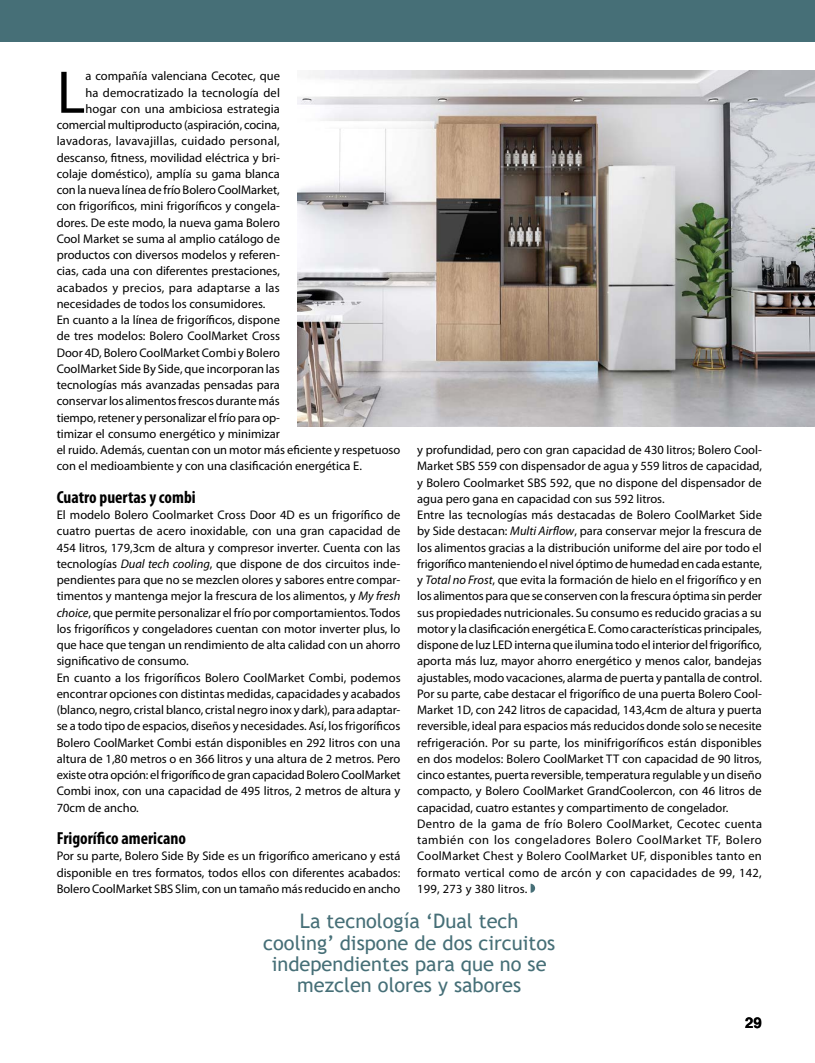
<style>
.page{position:relative;width:815px;height:1063px;background:#fff}
.page>*{position:absolute;margin:0;border:0;box-sizing:border-box;transform-origin:0 0}
.t1{font:60.75px "Myriad Pro";color:#000}
.t2{font:20px/21.2px "Trebuchet MS";color:#466f77;text-align:center}
.t3{font:700 condensed 17.5px "Myriad Pro";color:#000}
.t4{font:700 15px "Helvetica";color:#000}
.t5{font:12.5px/16.2px "Myriad Pro";color:#000}
.t6{font:12.5px "Myriad Pro";letter-spacing:.02em;color:#000}
.s1{font-style:italic}
</style>
<div class="page">
<div style="left:0;top:0;width:815px;height:41px;background:#466f77"></div>
<svg style="left:531px;top:884px;width:4px;height:9px"></svg>
<img style="left:298px;top:71px;width:517px;height:355px">
<h1 class="t1" style="left:57px;top:55px;width:30px">L</h1>
<p class="t5" style="left:85px;top:68px;width:196px">a compañía valenciana Cecotec, que</p>
<p class="t5" style="left:85px;top:84px;width:196px">ha democratizado la tecnología del</p>
<p class="t5" style="left:85px;top:100px;width:196px">hogar con una ambiciosa estrategia</p>
<p class="t5" style="left:57px;top:116px;width:225px">comercial multiproducto (aspiración, cocina,</p>
<p class="t6" style="left:57px;top:133px;width:225px">lavadoras, lavavajillas, cuidado personal,</p>
<p class="t5" style="left:57px;top:149px;width:225px">descanso, fitness, movilidad eléctrica y bri-</p>
<p class="t5" style="left:57px;top:165px;width:225px">colaje doméstico), amplía su gama blanca</p>
<p class="t5" style="left:57px;top:181px;width:225px">con la nueva línea de frío Bolero CoolMarket,</p>
<p class="t5" style="left:57px;top:198px;width:225px">con frigoríficos, mini frigoríficos y congela-</p>
<p class="t5" style="left:57px;top:214px;width:225px">dores. De este modo, la nueva gama Bolero</p>
<p class="t5" style="left:57px;top:230px;width:225px">Cool Market se suma al amplio catálogo de</p>
<p class="t5" style="left:57px;top:246px;width:225px">productos con diversos modelos y referen-</p>
<p class="t5" style="left:57px;top:263px;width:225px">cias, cada una con diferentes prestaciones,</p>
<p class="t6" style="left:57px;top:280px;width:225px">acabados y precios, para adaptarse a las</p>
<p class="t5" style="left:57px;top:295px;width:210px">necesidades de todos los consumidores.</p>
<p class="t5" style="left:57px;top:311px;width:225px">En cuanto a la línea de frigoríficos, dispone</p>
<p class="t5" style="left:57px;top:328px;width:225px">de tres modelos: Bolero CoolMarket Cross</p>
<p class="t5" style="left:57px;top:344px;width:225px">Door 4D, Bolero CoolMarket Combi y Bolero</p>
<p class="t5" style="left:57px;top:360px;width:225px">CoolMarket Side By Side, que incorporan las</p>
<p class="t5" style="left:57px;top:376px;width:225px">tecnologías más avanzadas pensadas para</p>
<p class="t5" style="left:57px;top:393px;width:225px">conservar los alimentos frescos durante más</p>
<p class="t5" style="left:57px;top:409px;width:225px">tiempo, retener y personalizar el frío para op-</p>
<p class="t5" style="left:57px;top:425px;width:225px">timizar el consumo energético y minimizar</p>
<p class="t5" style="left:57px;top:441px;width:345px">el ruido. Además, cuentan con un motor más eficiente y respetuoso</p>
<p class="t5" style="left:57px;top:458px;width:307px">con el medioambiente y con una clasificación energética E.</p>
<h3 class="t3" style="left:57px;top:486px;width:141px">Cuatro puertas y combi</h3>
<p class="t5" style="left:57px;top:506px;width:345px">El modelo Bolero Coolmarket Cross Door 4D es un frigorífico de cuatro puertas de acero inoxidable, con una gran capacidad de 454 litros, 179,3cm de altura y compresor inverter. Cuenta con las tecnologías <span class="s1">Dual tech cooling</span>, que dispone de dos circuitos inde&shy;pendientes para que no se mezclen olores y sabores entre compar&shy;timentos y mantenga mejor la frescura de los alimentos, y <span class="s1">My fresh choice</span>, que permite personalizar el frío por comportamientos. Todos los frigoríficos y congeladores cuentan con motor inverter plus, lo que hace que tengan un rendimiento de alta calidad con un ahorro significativo de consumo.<br>En cuanto a los frigoríficos Bolero CoolMarket Combi, podemos encontrar opciones con distintas medidas, capacidades y acabados (blanco, negro, cristal blanco, cristal negro inox y dark), para adaptar&shy;se a todo tipo de espacios, diseños y necesidades. Así, los frigoríficos Bolero CoolMarket Combi están disponibles en 292 litros con una altura de 1,80 metros o en 366 litros y una altura de 2 metros. Pero existe otra opción: el frigorífico de gran capacidad Bolero CoolMarket Combi inox, con una capacidad de 495 litros, 2 metros de altura y 70cm de ancho.</p>
<h3 class="t3" style="left:57px;top:827px;width:131px">Frigorífico americano</h3>
<p class="t5" style="left:57px;top:848px;width:345px;text-align:justify">Por su parte, Bolero Side By Side es un frigorífico americano y está disponible en tres formatos, todos ellos con diferentes acabados:<br>Bolero CoolMarket SBS Slim, con un tamaño más reducido en ancho</p>
<p class="t5" style="left:417px;top:441px;width:346px">y profundidad, pero con gran capacidad de 430 litros; Bolero Cool-Market SBS 559 con dispensador de agua y 559 litros de capacidad, y Bolero Coolmarket SBS 592, que no dispone del dispensador de agua pero gana en capacidad con sus 592 litros.<br>Entre las tecnologías más destacadas de Bolero CoolMarket Side by Side destacan: <span class="s1">Multi Airflow</span>, para conservar mejor la frescura de los alimentos gracias a la distribución uniforme del aire por todo el frigorífico manteniendo el nivel óptimo de humedad en cada estante, y <span class="s1">Total no Frost</span>, que evita la formación de hielo en el frigorífico y en los alimentos para que se conserven con la frescura óptima sin perder sus propiedades nutricionales. Su consumo es reducido gracias a su motor y la clasificación energética E. Como características principales, dispone de luz LED interna que ilumina todo el interior del frigorífico, aporta más luz, mayor ahorro energético y menos calor, bandejas ajustables, modo vacaciones, alarma de puerta y pantalla de control.<br>Por su parte, cabe destacar el frigorífico de una puerta Bolero Cool-Market 1D, con 242 litros de capacidad, 143,4cm de altura y puerta reversible, ideal para espacios más reducidos donde solo se necesite refrigeración. Por su parte, los minifrigoríficos están disponibles en dos modelos: Bolero CoolMarket TT con capacidad de 90 litros, cinco estantes, puerta reversible, temperatura regulable y un diseño compacto, y Bolero CoolMarket GrandCoolercon, con 46 litros de capacidad, cuatro estantes y compartimento de congelador.<br>Dentro de la gama de frío Bolero CoolMarket, Cecotec cuenta también con los congeladores Bolero CoolMarket TF, Bolero CoolMarket Chest y Bolero CoolMarket UF, disponibles tanto en formato vertical como de arcón y con capacidades de 99, 142, 199, 273 y 380 litros.</p>
<h2 class="t2" style="left:263px;top:911px;width:293px">La tecnología ‘Dual tech cooling’ dispone de dos circuitos independientes para que no se mezclen olores y sabores</h2>
<p class="t4" style="left:745px;top:1014px;width:18px">29</p>
</div>
